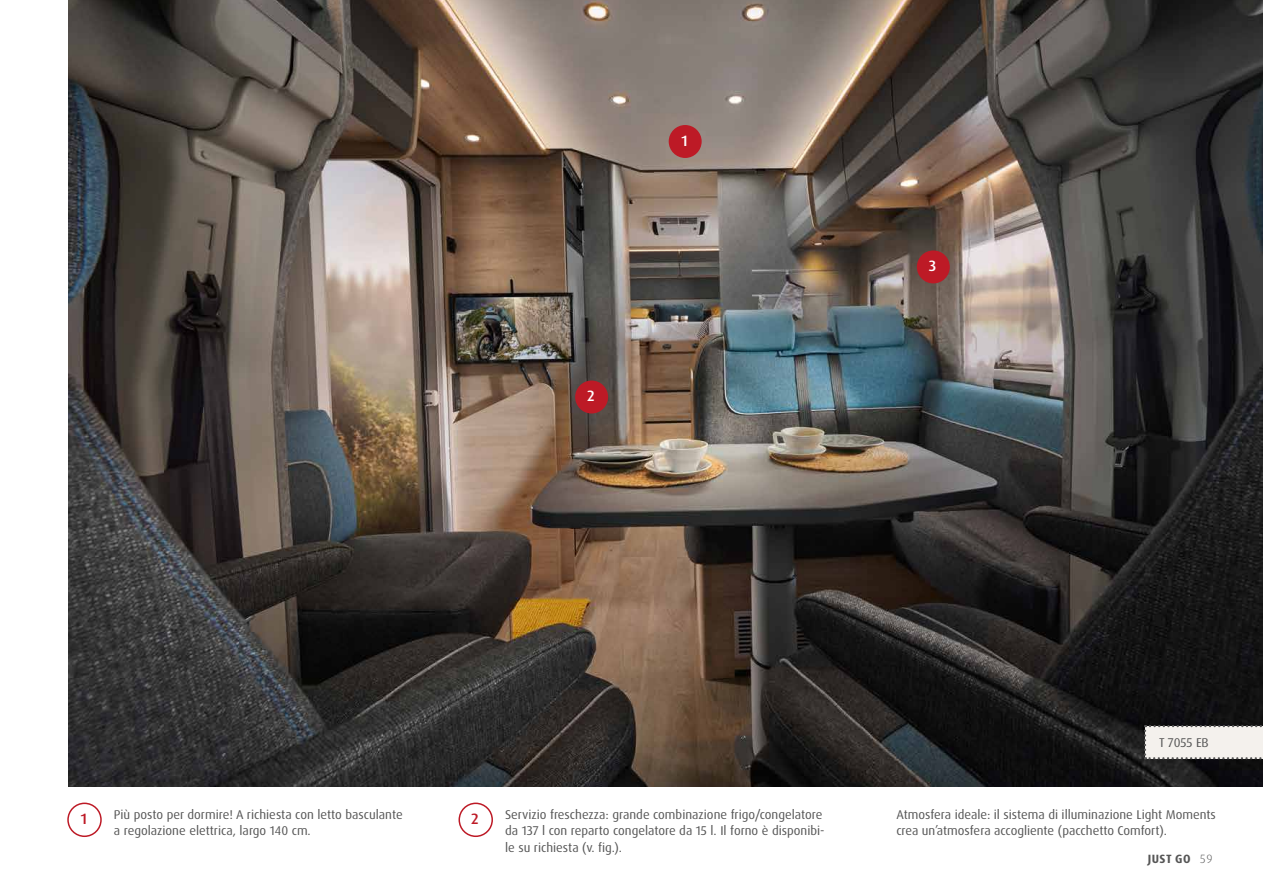
<style>
.page{position:relative;width:1263px;height:893px;background:#fff}
.page>*{position:absolute;margin:0;border:0;box-sizing:border-box;transform-origin:0 0}
.t1{font:500 15px "Dax Pro";color:#fff}
.t2{font:500 15px "Dax Pro";color:#bd1a26}
.t3{font:12.75px/16.5px "Dax OT";color:#565656}
.t4{font:12.75px "Dax Pro";letter-spacing:-.005em;color:#565656}
.t5{font:700 12px "Dax Pro";letter-spacing:.035em;color:#565656}
.t6{font:300 12px "Dax OT";color:#565656}
</style>
<div class="page">
<img style="left:68px;top:0;width:1195px;height:787px">
<div style="left:669px;top:125px;width:33px;height:33px;background:#bd1a26;border-radius:50%"></div>
<div style="left:575px;top:381px;width:33px;height:32px;background:#bd1a26;border-radius:50%"></div>
<div style="left:917px;top:250px;width:33px;height:33px;background:#bd1a26;border-radius:50%"></div>
<svg style="left:1144px;top:725px;width:119px;height:34px;background:#e6e3df"></svg>
<div style="left:67px;top:803px;width:35px;height:34px;border:2px solid #bd1a26;border-radius:50%"></div>
<div style="left:458px;top:803px;width:35px;height:34px;border:2px solid #bd1a26;border-radius:50%"></div>
<p class="t1" style="left:681px;top:131px;width:8px">1</p>
<p class="t1" style="left:587px;top:386px;width:9px">2</p>
<p class="t1" style="left:929px;top:256px;width:9px">3</p>
<p class="t4" style="left:1159px;top:734px;width:51px">T 7055 EB</p>
<p class="t3" style="left:505px;top:806px;width:321px">Servizio freschezza: grande combinazione frigo/congelatore da 137 l con reparto congelatore da 15 l. Il forno è disponibi&shy;le su richiesta (v. fig.).</p>
<p class="t2" style="left:81px;top:809px;width:8px">1</p>
<p class="t2" style="left:471px;top:809px;width:9px">2</p>
<p class="t3" style="left:896px;top:806px;width:321px">Atmosfera ideale: il sistema di illuminazione Light Moments crea un’atmosfera accogliente (pacchetto Comfort).</p>
<p class="t3" style="left:114px;top:806px;width:290px">Più posto per dormire! A richiesta con letto basculante a regolazione elettrica, largo 140 cm.</p>
<p class="t5" style="left:1148px;top:851px;width:44px">JUST GO</p>
<p class="t6" style="left:1200px;top:851px;width:14px">59</p>
</div>
